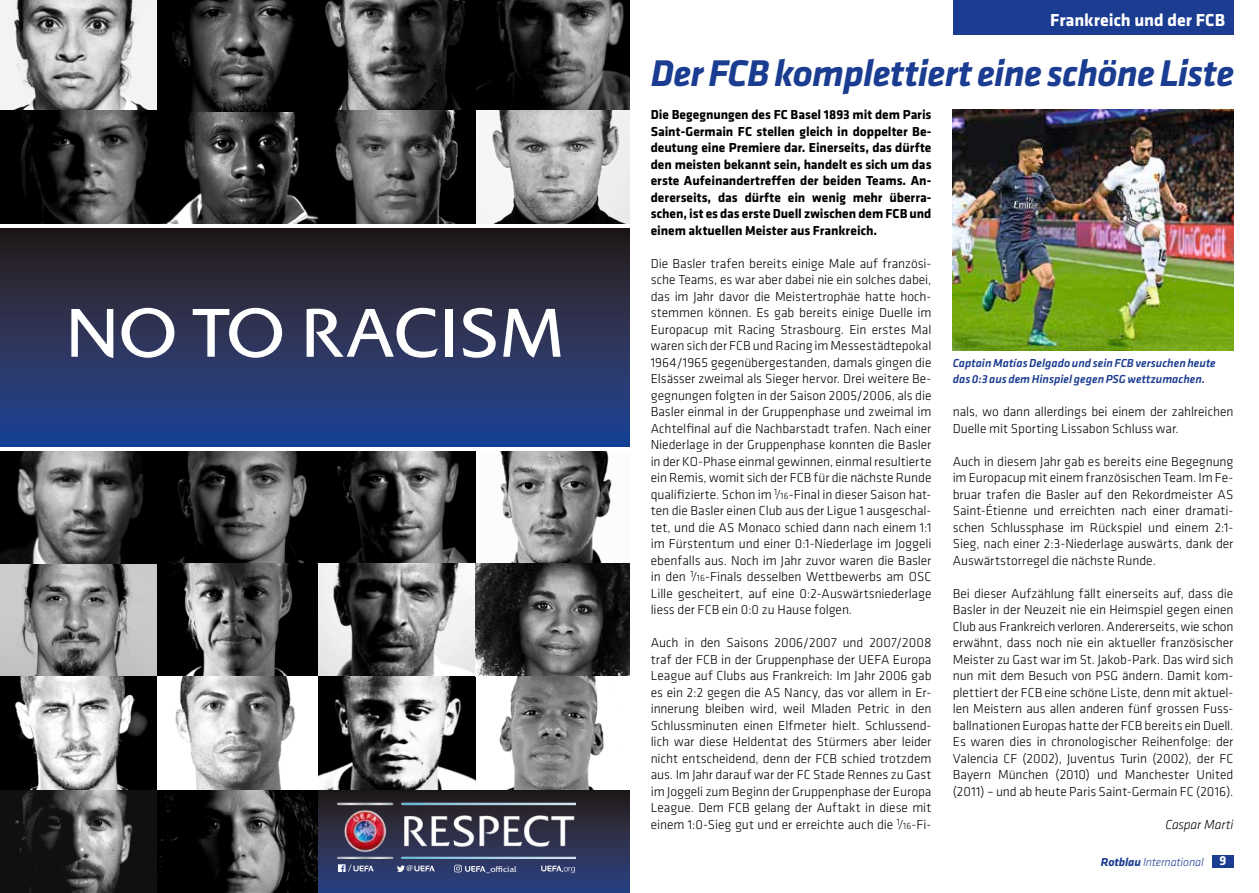
<style>
.page{position:relative;width:1259px;height:893px;background:#fff}
.page>*{position:absolute;margin:0;border:0;box-sizing:border-box;transform-origin:0 0}
.t1{font:71.25px "UEFA Colosseum";color:#fff}
.t2{font:italic 700 38.55px "Klavika";letter-spacing:-.02em;color:#1a3c91}
.t3{font:700 18px "Klavika";letter-spacing:-.005em;color:#fff}
.t4{font:300 13.5px/16.5px "Klavika";letter-spacing:-.005em;color:#000}
.t5{font:700 13.5px/16.5px "Klavika";letter-spacing:-.005em;color:#000;text-align:justify}
.t6{font:italic 300 13.5px "Klavika";letter-spacing:-.005em;color:#000}
.t7{font:italic 500 12px/16.5px "Klavika";letter-spacing:.005em;color:#1a3c91}
.t8{font:italic 300 12px "Klavika";letter-spacing:-.01em;color:#1a3c91}
.t9{font:8.7px "UEFA Colosseum";color:#fff}
.s1{font-size:9.45px}
.s2{font-weight:700}
.s3{font-weight:700;font-style:normal;font-size:13.5px;color:#fff}
</style>
<div class="page">
<div style="left:1212px;top:855px;width:21px;height:12px;background:#1a3c91"></div>
<div style="left:952px;top:0;width:281px;height:34px;background:#1a3c91"></div>
<svg style="left:0;top:229px;width:629px;height:217px;background:#263157"></svg>
<div style="left:317px;top:789px;width:312px;height:104px;background:linear-gradient(to bottom,#271c17,#2d4383)"></div>
<img style="left:0;top:0;width:629px;height:223px">
<img style="left:0;top:451px;width:317px;height:442px">
<img style="left:317px;top:563px;width:158px;height:226px">
<img style="left:475px;top:451px;width:154px;height:338px">
<img style="left:338px;top:799px;width:237px;height:60px">
<svg style="left:541px;top:866px;width:34px;height:7px"></svg>
<svg style="left:414px;top:866px;width:21px;height:5px"></svg>
<svg style="left:353px;top:866px;width:21px;height:5px"></svg>
<img style="left:317px;top:451px;width:158px;height:112px">
<svg style="left:338px;top:864px;width:8px;height:8px"></svg>
<svg style="left:397px;top:865px;width:8px;height:7px"></svg>
<svg style="left:454px;top:865px;width:31px;height:7px"></svg>
<img style="left:952px;top:109px;width:281px;height:241px">
<h1 class="t1" style="left:65px;top:283px;width:501px">NO TO RACISM</h1>
<p class="t9" style="left:348px;top:862px;width:5px">/</p>
<p class="t9" style="left:406px;top:862px;width:8px">@</p>
<p class="t9" style="left:486px;top:863px;width:32px">_official</p>
<h3 class="t3" style="left:1050px;top:7px;width:176px">Frankreich und der FCB</h3>
<h2 class="t2" style="left:651px;top:46px;width:585px">Der FCB komplettiert eine schöne Liste</h2>
<p class="t5" style="left:651px;top:106px;width:282px">Die Begegnungen des FC Basel 1893 mit dem Paris Saint-Germain FC stellen gleich in doppelter Be&shy;deutung eine Premiere dar. Einerseits, das dürfte den meisten bekannt sein, handelt es sich um das erste Aufeinandertreffen der beiden Teams. An&shy;dererseits, das dürfte ein wenig mehr überra&shy;schen, ist es das erste Duell zwischen dem FCB und einem aktuellen Meister aus Frankreich.</p>
<p class="t4" style="left:651px;top:255px;width:282px">Die Basler trafen bereits einige Male auf französi&shy;sche Teams, es war aber dabei nie ein solches dabei, das im Jahr davor die Meistertrophäe hatte hoch&shy;stemmen können. Es gab bereits einige Duelle im Europacup mit Racing Strasbourg. Ein erstes Mal waren sich der FCB und Racing im Messestädtepokal 1964/1965 gegenübergestanden, damals gingen die Elsässer zweimal als Sieger hervor. Drei weitere Be&shy;gegnungen folgten in der Saison 2005/2006, als die Basler einmal in der Gruppenphase und zweimal im Achtelfinal auf die Nachbarstadt trafen. Nach einer Niederlage in der Gruppenphase konnten die Basler in der KO-Phase einmal gewinnen, einmal resultierte ein Remis, womit sich der FCB für die nächste Runde qualifizierte. Schon im <sup>1</sup>⁄<span class="s1">16</span>-Final in dieser Saison hat&shy;ten die Basler einen Club aus der Ligue 1 ausgeschal&shy;tet, und die AS Monaco schied dann nach einem 1:1 im Fürstentum und einer 0:1-Niederlage im Joggeli ebenfalls aus. Noch im Jahr zuvor waren die Basler in den <sup>1</sup>⁄<span class="s1">16</span>-Finals desselben Wettbewerbs am OSC Lille gescheitert, auf eine 0:2-Auswärtsniederlage liess der FCB ein 0:0 zu Hause folgen.</p>
<p class="t4" style="left:651px;top:634px;width:282px">Auch in den Saisons 2006/2007 und 2007/2008 traf der FCB in der Gruppenphase der UEFA Europa League auf Clubs aus Frankreich: Im Jahr 2006 gab es ein 2:2 gegen die AS Nancy, das vor allem in Er&shy;innerung bleiben wird, weil Mladen Petric in den Schlussminuten einen Elfmeter hielt. Schlussend&shy;lich war diese Heldentat des Stürmers aber leider nicht entscheidend, denn der FCB schied trotzdem aus. Im Jahr darauf war der FC Stade Rennes zu Gast im Joggeli zum Beginn der Gruppenphase der Europa League. Dem FCB gelang der Auftakt in diese mit einem 1:0-Sieg gut und er erreichte auch die <sup>1</sup>⁄<span class="s1">16</span>-Fi-</p>
<p class="t7" style="left:952px;top:354px;width:264px">Captain Matías Delgado und sein FCB versuchen heute das 0:3 aus dem Hinspiel gegen PSG wettzumachen.</p>
<p class="t4" style="left:952px;top:403px;width:282px">nals, wo dann allerdings bei einem der zahlreichen<br>Duelle mit Sporting Lissabon Schluss war.</p>
<p class="t4" style="left:952px;top:453px;width:282px;text-align:justify">Auch in diesem Jahr gab es bereits eine Begegnung im Europacup mit einem französischen Team. Im Fe&shy;bruar trafen die Basler auf den Rekordmeister AS Saint-Étienne und erreichten nach einer dramati&shy;schen Schlussphase im Rückspiel und einem 2:1- Sieg, nach einer 2:3-Niederlage auswärts, dank der Auswärtstorregel die nächste Runde.</p>
<p class="t4" style="left:952px;top:585px;width:282px;text-align:justify">Bei dieser Aufzählung fällt einerseits auf, dass die Basler in der Neuzeit nie ein Heimspiel gegen einen Club aus Frankreich verloren. Andererseits, wie schon erwähnt, dass noch nie ein aktueller französischer Meister zu Gast war im St. Jakob-Park. Das wird sich nun mit dem Besuch von PSG ändern. Damit kom&shy;plettiert der FCB eine schöne Liste, denn mit aktuel&shy;len Meistern aus allen anderen fünf grossen Fuss&shy;ballnationen Europas hatte der FCB bereits ein Duell.<br>Es waren dies in chronologischer Reihenfolge: der Valencia CF (2002), Juventus Turin (2002), der FC Bayern München (2010) und Manchester United (2011) – und ab heute Paris Saint-Germain FC (2016).</p>
<p class="t6" style="left:1165px;top:816px;width:69px">Caspar Marti</p>
<p class="t8" style="left:1101px;top:855px;width:127px"><span class="s2">Rotblau</span> International <span class="s3">9</span></p>
</div>
